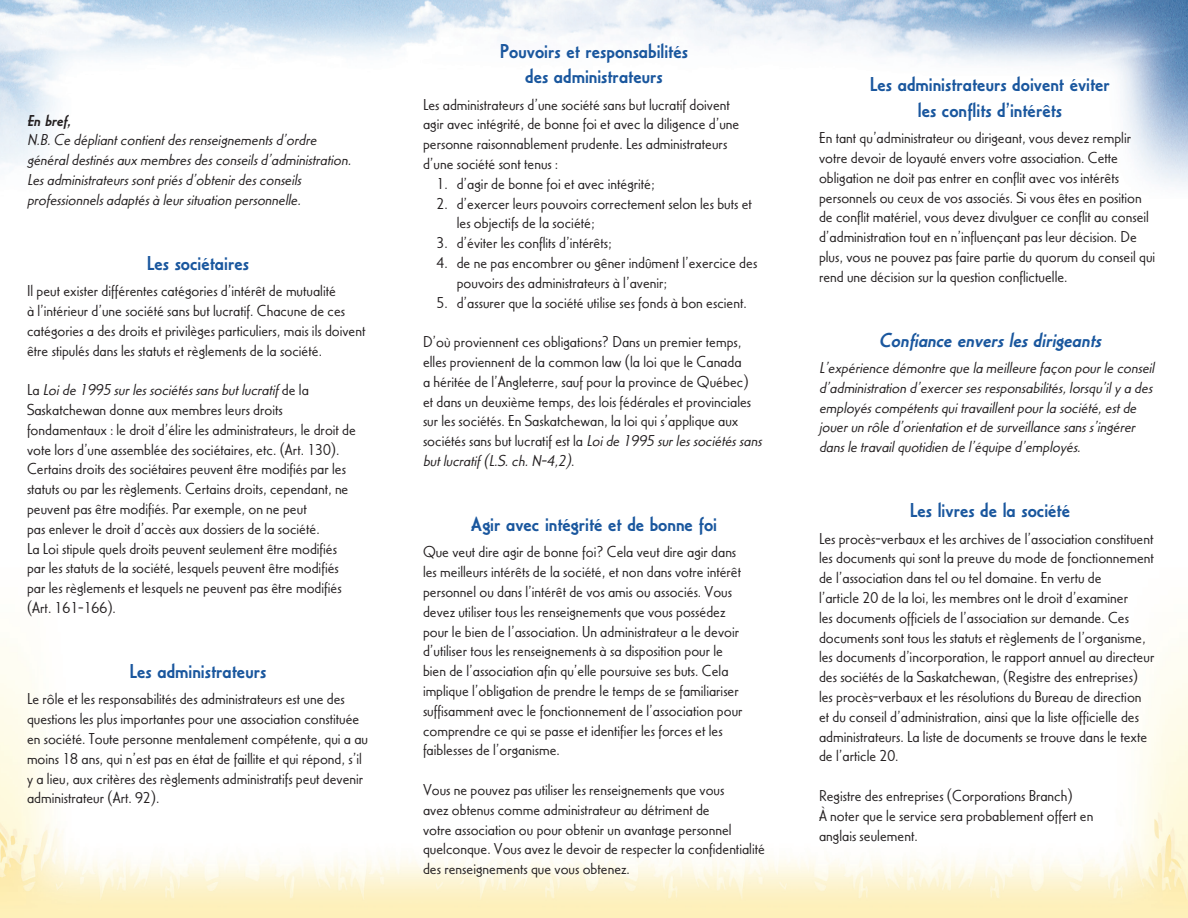
<style>
.page{position:relative;width:1188px;height:918px;background:#fff}
.page>*{position:absolute;margin:0;border:0;box-sizing:border-box;transform-origin:0 0}
.t1{font:21px/25.2px "Casablanca Mdm";color:#1a579e;text-align:center}
.t2{font:italic 21px "Casablanca Mdm";color:#1a579e}
.t3{font:16.5px/19.8px "Casablanca Lgt";color:#231f20}
.t4{font:italic 16.5px/19.8px "Casablanca Lgt";color:#231f20}
.t5{font:italic 16.5px "Casablanca Mdm";color:#231f20}
.s1{font-style:italic}
</style>
<div class="page">
<img style="left:0;top:0;width:1188px;height:918px">
<p class="t5" style="left:27px;top:109px;width:50px">Enbref,</p>
<p class="t4" style="left:27px;top:131px;width:295px">N.B.Cedépliantcontientdesrenseignementsd’ordre</p>
<p class="t4" style="left:27px;top:151px;width:330px">généraldestinésauxmembresdesconseilsd’administration.</p>
<p class="t4" style="left:27px;top:171px;width:280px">Lesadministrateurssontpriésd’obtenirdesconseils</p>
<p class="t4" style="left:27px;top:191px;width:280px">professionnelsadaptésàleursituationpersonnelle.</p>
<p class="t1" style="left:147px;top:252px;width:104px">Les sociétaires</p>
<p class="t3" style="left:27px;top:282px;width:340px">Il peut exister différentes catégories d’intérêt de mutualité<br>à l’intérieur d’une société sans but lucratif. Chacune de ces catégories a des droits et privilèges particuliers, mais ils doivent être stipulés dans les statuts et règlements de la société.</p>
<p class="t3" style="left:27px;top:381px;width:331px">L a <span class="s1">Loide1995surlessociétéssansbutlucratif</span>d e l a Saskatchewan donne aux membres leurs droits fondamentaux : le droit d’élire les administrateurs, le droit de vote lors d’une assemblée des sociétaires, etc. (Art. 130).<br>Certains droits des sociétaires peuvent être modifiés par les statuts ou par les règlements. Certains droits, cependant, ne peuvent pas être modifiés. Par exemple, on ne peut<br>pas enlever le droit d’accès aux dossiers de la société.<br>La Loi stipule quels droits peuvent seulement être modifiés par les statuts de la société, lesquels peuvent être modifiés par les règlements et lesquels ne peuvent pas être modifiés (Art. 161-166).</p>
<p class="t1" style="left:130px;top:660px;width:138px">Les administrateurs</p>
<p class="t3" style="left:27px;top:690px;width:343px">Le rôle et les responsabilités des administrateurs est une des questions les plus importantes pour une association constituée en société. Toute personne mentalement compétente, qui a au moins 18 ans, qui n’est pas en état de faillite et qui répond, s’il y a lieu, aux critères des règlements administratifs peut devenir administrateur (Art. 92).</p>
<p class="t1" style="left:500px;top:40px;width:190px">Pouvoirs et responsabilités des administrateurs</p>
<p class="t3" style="left:423px;top:96px;width:318px">Les administrateurs d’une société sans but lucratif doivent agir avec intégrité, de bonne foi et avec la diligence d’une personne raisonnablement prudente. Les administrateurs d’une société sont tenus :</p>
<p class="t3" style="left:436px;top:175px;width:220px">1. d’agir de bonne foi et avec intégrité;</p>
<p class="t3" style="left:457px;top:195px;width:297px;text-indent:-20px">2. d’exercer leurs pouvoirs correctement selon les buts et les objectifs de la société;</p>
<p class="t3" style="left:436px;top:234px;width:177px">3. d’éviter les conflits d’intérêts;</p>
<p class="t3" style="left:457px;top:254px;width:302px;text-indent:-20px">4. de ne pas encombrer ou gêner indûment l’exercice des pouvoirs des administrateurs à l’avenir;</p>
<p class="t3" style="left:436px;top:294px;width:312px">5. d’assurer que la société utilise ses fonds à bon escient.</p>
<p class="t3" style="left:423px;top:333px;width:345px">D’où proviennent ces obligations? Dans un premier temps, elles proviennent de la common law (la loi que le Canada<br>a héritée de l’Angleterre, sauf pour la province de Québec)<br>et dans un deuxième temps, des lois fédérales et provinciales sur les sociétés. En Saskatchewan, la loi qui s’applique aux sociétés sans but lucratif est la <span class="s1">Loide1995surlessociétéssans butlucratif(L.S.ch.N-4,2)</span>.</p>
<p class="t1" style="left:471px;top:513px;width:248px">Agir avec intégrité et de bonne foi</p>
<p class="t3" style="left:423px;top:543px;width:321px">Que veut dire agir de bonne foi? Cela veut dire agir dans les meilleurs intérêts de la société, et non dans votre intérêt personnel ou dans l’intérêt de vos amis ou associés. Vous devez utiliser tous les renseignements que vous possédez pour le bien de l’association. Un administrateur a le devoir d’utiliser tous les renseignements à sa disposition pour le bien de l’association afin qu’elle poursuive ses buts. Cela implique l’obligation de prendre le temps de se familiariser suffisamment avec le fonctionnement de l’association pour comprendre ce qui se passe et identifier les forces et les faiblesses de l’organisme.</p>
<p class="t3" style="left:423px;top:781px;width:344px">Vous ne pouvez pas utiliser les renseignements que vous<br>avez obtenus comme administrateur au détriment de<br>votre association ou pour obtenir un avantage personnel quelconque. Vous avez le devoir de respecter la confidentialité des renseignements que vous obtenez.</p>
<p class="t1" style="left:870px;top:74px;width:242px">Les administrateurs doivent éviter les conflits d’intérêts</p>
<p class="t3" style="left:819px;top:129px;width:338px">En tant qu’administrateur ou dirigeant, vous devez remplir votre devoir de loyauté envers votre association. Cette obligation ne doit pas entrer en conflit avec vos intérêts personnels ou ceux de vos associés. Si vous êtes en position de conflit matériel, vous devez divulguer ce conflit au conseil d’administration tout en n’influençant pas leur décision. De plus, vous ne pouvez pas faire partie du quorum du conseil qui rend une décision sur la question conflictuelle.</p>
<p class="t2" style="left:879px;top:326px;width:229px">Confianceenverslesdirigeants</p>
<p class="t4" style="left:819px;top:359px;width:341px">L’expériencedémontrequelameilleurefaçonpourleconseil d’administrationd’exercersesresponsabilités,lorsqu’ilyades employéscompétentsquitravaillentpourlasociété,estde jouerunrôled’orientationetdesurveillancesanss’ingérer dansletravailquotidiendel’équiped’employés.</p>
<p class="t1" style="left:910px;top:499px;width:162px">Les livres de la société</p>
<p class="t3" style="left:819px;top:530px;width:337px">Les procès-verbaux et les archives de l’association constituent les documents qui sont la preuve du mode de fonctionnement de l’association dans tel ou tel domaine. En vertu de<br>l’article 20 de la loi, les membres ont le droit d’examiner<br>les documents officiels de l’association sur demande. Ces documents sont tous les statuts et règlements de l’organisme, les documents d’incorporation, le rapport annuel au directeur des sociétés de la Saskatchewan, (Registre des entreprises) les procès-verbaux et les résolutions du Bureau de direction et du conseil d’administration, ainsi que la liste officielle des administrateurs. La liste de documents se trouve dans le texte de l’article 20.</p>
<p class="t3" style="left:819px;top:787px;width:255px">Registre des entreprises (Corporations Branch)</p>
<p class="t3" style="left:819px;top:807px;width:276px">À noter que le service sera probablement offert en anglais seulement.</p>
</div>
